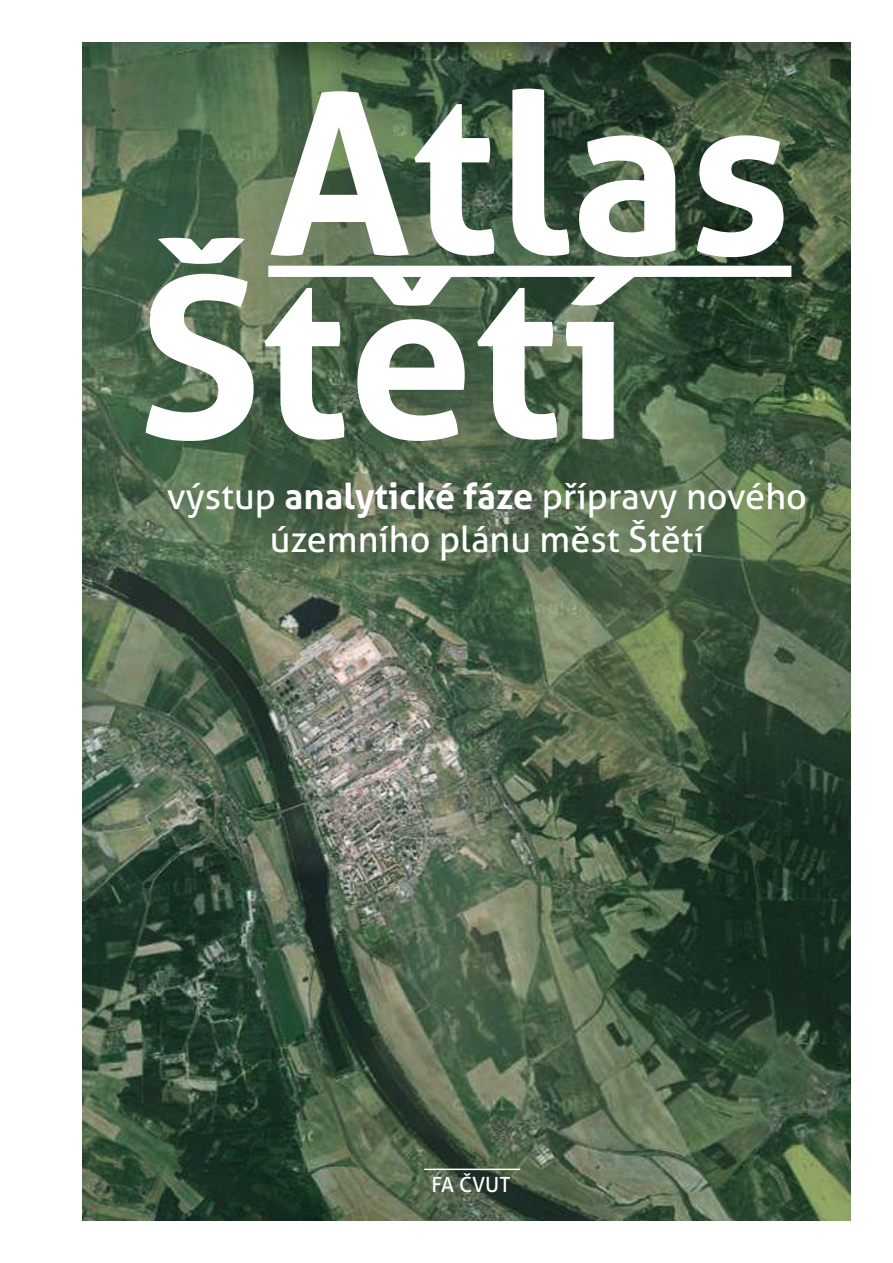
<style>
.page{position:relative;width:893px;height:1263px;background:#fff}
.page>*{position:absolute;margin:0;border:0;box-sizing:border-box;transform-origin:0 0}
.t1{font:700 225px "Aller";color:#fff}
.t2{font:36px/43.2px "Aller";color:#fff;text-align:center}
.t3{font:21px "Aller";color:#fff}
.s1{font-weight:700}
</style>
<div class="page">
<img style="left:83px;top:43px;width:767px;height:1177px">
<div style="left:268px;top:266px;width:523px;height:11px;background:#fff"></div>
<hr style="left:424px;top:1168px;width:96px;height:2px;background:#fff">
<p class="t1" style="left:268px;top:36px;width:525px">Atlas</p>
<p class="t1" style="left:138px;top:219px;width:489px">Štětí</p>
<p class="t2" style="left:167px;top:475px;width:642px">výstup <span class="s1">analytické fáze</span> přípravy nového územního plánu měst Štětí</p>
<p class="t3" style="left:431px;top:1172px;width:80px">FA ČVUT</p>
</div>
